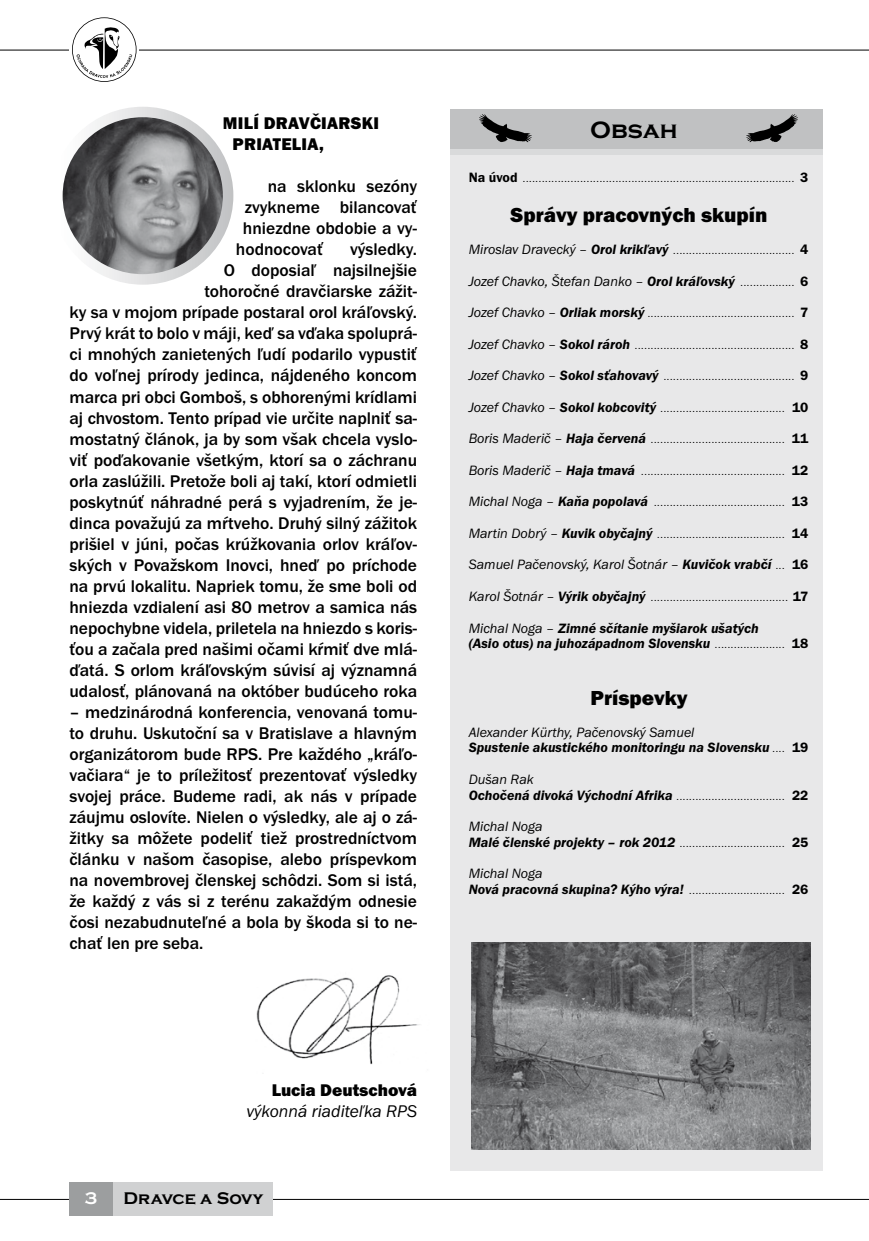
<style>
.page{position:relative;width:869px;height:1241px;background:#fff}
.page>*{position:absolute;margin:0;border:0;box-sizing:border-box;transform-origin:0 0}
.t1{font:700 24.5px "Copperplate TOT";color:#000}
.t2{font:21px "Franklin Got Itc TOT Hea";color:#000}
.t3{font:500 17.5px/21px "Franklin Got Itc TOT";color:#000;text-align:right}
.t4{font:17.5px/21px "Franklin Got Itc TOT Hea";letter-spacing:.04em;color:#000}
.t5{font:17.5px "Franklin Got Itc TOT Boo Ita";color:#000}
.t6{font:17.5px "Franklin Got Itc TOT Hea";color:#000}
.t7{font:700 17.5px "Copperplate TOT";color:#000}
.t8{font:700 17.5px "Copperplate TOT";color:#fff}
.t9{font:14px "Franklin Got Itc TOT Boo Ita";color:#000}
.t10{font:14px/15.8px "Franklin Got Itc TOT Dem Ita";color:#000}
.t11{font:7px "Franklin Got Itc TOT Dem";color:#000}
.s1{font-size:14px}
.s2{font-family:"Franklin Got Itc TOT Boo Ita";font-size:14px}
.s3{font-family:"Franklin Got Itc TOT Dem Ita";font-size:14px}
.s4{font-family:"Franklin Got Itc TOT Dem Ita"}
.s5{font-family:"Franklin Got Itc TOT Dem";font-size:7px}
.s6{font-family:"Franklin Got Itc TOT Dem"}
.s7{font-family:"Franklin Got Itc TOT Boo Ita"}
</style>
<div class="page">
<img style="left:63px;top:112px;width:164px;height:167px">
<div style="left:52px;top:107px;width:181px;height:177px;border:10px solid #fff;border-radius:50%"></div>
<hr style="left:0;top:50px;width:868px;height:1px;background:#000">
<div style="left:69px;top:15px;width:70px;height:69px;background:#fff"></div>
<svg style="left:72px;top:17px;width:64px;height:65px"></svg>
<hr style="left:0;top:1198px;width:868px;height:1px;background:#000">
<div style="left:69px;top:1182px;width:204px;height:33px;background:#d0d1d2"></div>
<div style="left:69px;top:1182px;width:44px;height:33px;background:#9c9e9f"></div>
<img style="left:256px;top:975px;width:164px;height:90px">
<div style="left:449px;top:109px;width:373px;height:1061px;background:#e8e8e9"></div>
<div style="left:450px;top:109px;width:371px;height:40px;background:#c0c1c2"></div>
<img style="left:479px;top:115px;width:52px;height:28px">
<img style="left:746px;top:115px;width:51px;height:28px">
<div style="left:450px;top:149px;width:372px;height:6px;background:#d9dadb"></div>
<img style="left:471px;top:942px;width:338px;height:206px">
<p class="t4" style="left:232px;top:113px;width:146px;text-indent:-10px">Milí dravčiarski priatelia,</p>
<p class="t3" style="left:267px;top:176px;width:151px">na sklonku sezóny</p>
<p class="t3" style="left:244px;top:197px;width:174px">zvykneme bilancovať</p>
<p class="t3" style="left:243px;top:218px;width:176px">hniezdne obdobie a vy-</p>
<p class="t3" style="left:236px;top:239px;width:89px">hodnocovať</p>
<p class="t3" style="left:69px;top:239px;width:349px">výsledky.<br>O doposiaľ najsilnejšie<br>tohoročné dravčiarske zážit-<br>ky sa v mojom prípade postaral orol kráľovský.<br>Prvý krát to bolo v máji, keď sa vďaka spoluprá&shy;ci mnohých zanietených ľudí podarilo vypustiť do voľnej prírody jedinca, nájdeného koncom marca pri obci Gomboš, s obhorenými krídlami aj chvostom. Tento prípad vie určite naplniť sa&shy;mostatný článok, ja by som však chcela vyslo&shy;viť poďakovanie všetkým, ktorí sa o záchranu orla zaslúžili. Pretože boli aj takí, ktorí odmietli poskytnúť náhradné perá s vyjadrením, že je&shy;dinca považujú za mŕtveho. Druhý silný zážitok prišiel v júni, počas krúžkovania orlov kráľov&shy;ských v Považskom Inovci, hneď po príchode na prvú lokalitu. Napriek tomu, že sme boli od hniezda vzdialení asi 80 metrov a samica nás nepochybne videla, priletela na hniezdo s koris&shy;ťou a začala pred našimi očami kŕmiť dve mlá&shy;ďatá. S orlom kráľovským súvisí aj významná udalosť, plánovaná na október budúceho roka</p>
<p class="t3" style="left:69px;top:701px;width:349px;text-align:justify">– medzinárodná konferencia, venovaná tomu&shy;to druhu. Uskutoční sa v Bratislave a hlavným organizátorom bude RPS. Pre každého „kráľo&shy;vačiara“ je to príležitosť prezentovať výsledky svojej práce. Budeme radi, ak nás v prípade záujmu oslovíte. Nielen o výsledky, ale aj o zá&shy;žitky sa môžete podeliť tiež prostredníctvom článku v našom časopise, alebo príspevkom na novembrovej členskej schôdzi. Som si istá, že každý z vás si z terénu zakaždým odnesie čosi nezabudnuteľné a bola by škoda si to ne&shy;chať len pre seba.</p>
<h1 class="t1" style="left:590px;top:116px;width:89px">Obsah</h1>
<p class="t11" style="left:468px;top:176px;width:341px"><span class="s1">Na úvod</span> ..................................................................................... <span class="s1">3</span></p>
<p class="t2" style="left:510px;top:202px;width:258px">Správy pracovných skupín</p>
<p class="t11" style="left:468px;top:248px;width:341px"><span class="s2">Miroslav Dravecký –</span> <span class="s3">Orol krikľavý</span> ...................................... <span class="s1">4</span></p>
<p class="t9" style="left:468px;top:273px;width:341px">Jozef Chavko, Štefan Danko – <span class="s4">Orol kráľovský</span> <span class="s5">. . . . . . . . . . . . . . . . .</span> <span class="s6">6</span></p>
<p class="t11" style="left:468px;top:311px;width:341px"><span class="s2">Jozef Chavko –</span> <span class="s3">Orliak morský</span> .............................................. <span class="s1">7</span></p>
<p class="t11" style="left:468px;top:342px;width:341px"><span class="s2">Jozef Chavko –</span> <span class="s3">Sokol rároh</span> .................................................. <span class="s1">8</span></p>
<p class="t11" style="left:468px;top:374px;width:341px"><span class="s2">Jozef Chavko –</span> <span class="s3">Sokol sťahovavý</span> ......................................... <span class="s1">9</span></p>
<p class="t11" style="left:468px;top:405px;width:341px"><span class="s2">Jozef Chavko –</span> <span class="s3">Sokol kobcovitý</span> ....................................... <span class="s1">10</span></p>
<p class="t11" style="left:468px;top:437px;width:341px"><span class="s2">Boris Maderič –</span> <span class="s3">Haja červená</span> .......................................... <span class="s1">11</span></p>
<p class="t11" style="left:468px;top:468px;width:341px"><span class="s2">Boris Maderič –</span> <span class="s3">Haja tmavá</span> ............................................. <span class="s1">12</span></p>
<p class="t11" style="left:468px;top:500px;width:341px"><span class="s2">Michal Noga –</span> <span class="s3">Kaňa popolavá</span> ......................................... <span class="s1">13</span></p>
<p class="t11" style="left:468px;top:531px;width:341px"><span class="s2">Martin Dobrý –</span> <span class="s3">Kuvik obyčajný</span> ........................................ <span class="s1">14</span></p>
<p class="t9" style="left:468px;top:557px;width:341px">Samuel Pačenovský, Karol Šotnár – <span class="s4">Kuvičok vrabčí</span> <span class="s5">. . .</span> <span class="s6">16</span></p>
<p class="t11" style="left:468px;top:594px;width:341px"><span class="s2">Karol Šotnár –</span> <span class="s3">Výrik obyčajný</span> ........................................... <span class="s1">17</span></p>
<p class="t10" style="left:468px;top:620px;width:341px"><span class="s7">Michal Noga –</span> Zimné sčítanie myšiarok ušatých<br>(Asio otus) na juhozápadnom Slovensku <span class="s5">. . . . . . . . . . . . . . . . . . . . . .</span> <span class="s6">18</span></p>
<p class="t2" style="left:590px;top:685px;width:98px">Príspevky</p>
<p class="t9" style="left:468px;top:724px;width:227px">Alexander Kürthy, Pačenovský Samuel</p>
<p class="t10" style="left:468px;top:739px;width:341px">Spustenie akustického monitoringu na Slovensku <span class="s5">. . . .</span> <span class="s6">19</span></p>
<p class="t9" style="left:468px;top:771px;width:67px">Dušan Rak</p>
<p class="t11" style="left:468px;top:793px;width:341px"><span class="s3">Ochočená divoká Východní Afrika</span> .................................. <span class="s1">22</span></p>
<p class="t9" style="left:468px;top:818px;width:76px">Michal Noga</p>
<p class="t11" style="left:468px;top:840px;width:341px"><span class="s3">Malé členské projekty – rok 2012</span> ................................. <span class="s1">25</span></p>
<p class="t9" style="left:468px;top:865px;width:76px">Michal Noga</p>
<p class="t11" style="left:468px;top:887px;width:341px"><span class="s3">Nová pracovná skupina? Kýho výra!</span> .............................. <span class="s1">26</span></p>
<p class="t6" style="left:271px;top:1079px;width:147px">Lucia Deutschová</p>
<p class="t5" style="left:246px;top:1101px;width:172px">výkonná riaditeľka RPS</p>
<p class="t8" style="left:85px;top:1188px;width:14px">3</p>
<p class="t7" style="left:124px;top:1188px;width:141px">Dravce a Sovy</p>
</div>
